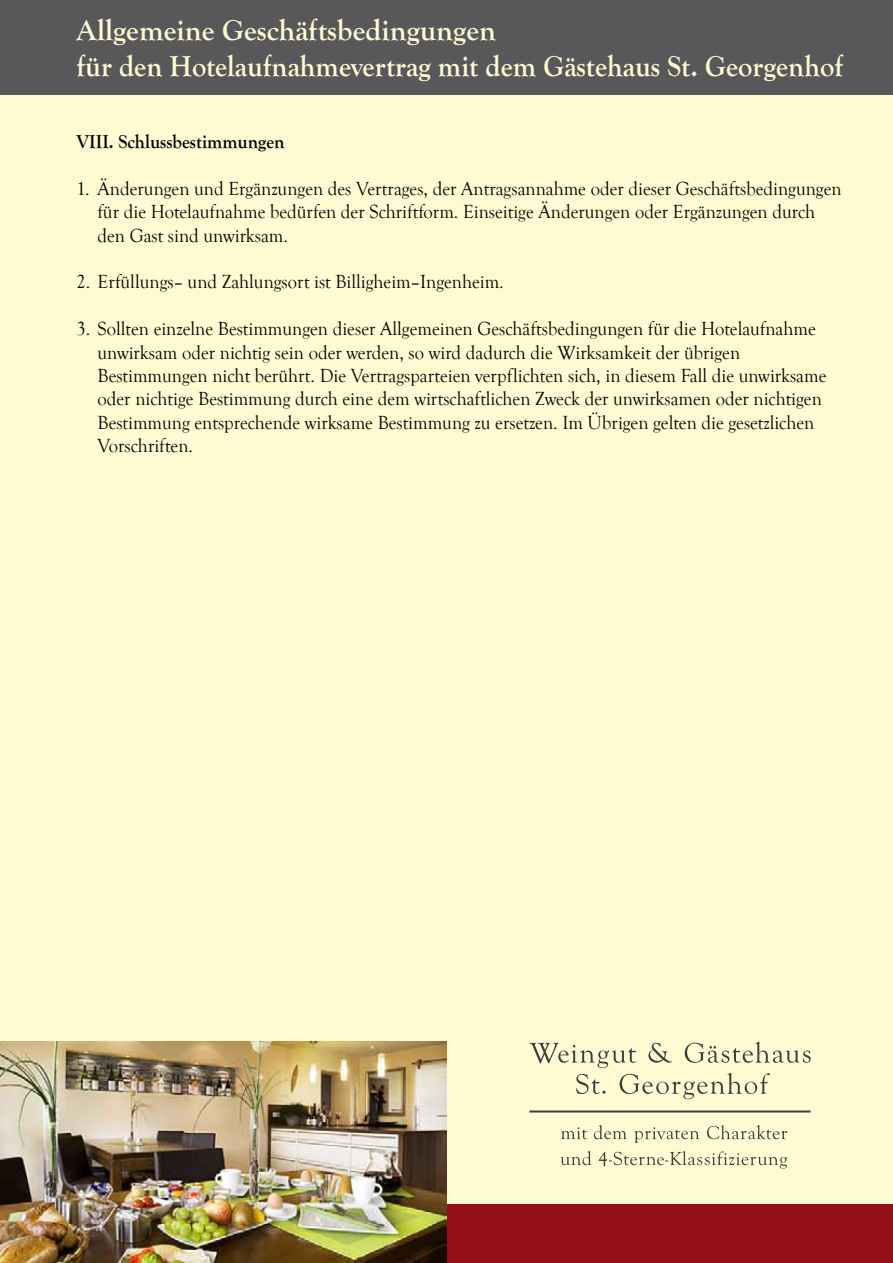
<style>
.page{position:relative;width:893px;height:1263px;background:#fffad1}
.page>*{position:absolute;margin:0;border:0;box-sizing:border-box;transform-origin:0 0}
.t1{font:700 30px/36px "Goudy Old Style T";color:#fffad1}
.t2{font:19.5px/23.4px "Goudy Old Style T";color:#000;scale:.95 1}
.t3{font:700 19.5px "Goudy Old Style T";color:#000;scale:.95 1}
</style>
<div class="page">
<div style="left:0;top:1204px;width:893px;height:59px;background:#940e15"></div>
<div style="left:0;top:0;width:893px;height:94px;background:#58585a"></div>
<img style="left:0;top:1041px;width:446px;height:222px">
<hr style="left:529px;top:1110px;width:281px;height:2px;background:#3e3d40">
<svg style="left:561px;top:1151px;width:226px;height:18px"></svg>
<svg style="left:561px;top:1125px;width:226px;height:18px"></svg>
<svg style="left:530px;top:1041px;width:281px;height:58px"></svg>
<h1 class="t1" style="left:77px;top:12px;width:768px">Allgemeine Geschäftsbedingungen<br>für den Hotelaufnahmevertrag mit dem Gästehaus St. Georgenhof</h1>
<p class="t3" style="left:77px;top:131px;width:221px">VIII. Schlussbestimmungen</p>
<p class="t2" style="left:98px;top:177px;width:785px;text-indent:-21px">1. Änderungen und Ergänzungen des Vertrages, der Antragsannahme oder dieser Geschäftsbedingungen für die Hotelaufnahme bedürfen der Schriftform. Einseitige Änderungen oder Ergänzungen durch den Gast sind unwirksam.</p>
<p class="t2" style="left:77px;top:271px;width:451px">2. Erfüllungs– und Zahlungsort ist Billigheim–Ingenheim.</p>
<p class="t2" style="left:98px;top:318px;width:769px;text-indent:-21px">3. Sollten einzelne Bestimmungen dieser Allgemeinen Geschäftsbedingungen für die Hotelaufnahme unwirksam oder nichtig sein oder werden, so wird dadurch die Wirksamkeit der übrigen Bestimmungen nicht berührt. Die Vertragsparteien verpflichten sich, in diesem Fall die unwirksame oder nichtige Bestimmung durch eine dem wirtschaftlichen Zweck der unwirksamen oder nichtigen Bestimmung entsprechende wirksame Bestimmung zu ersetzen. Im Übrigen gelten die gesetzlichen Vorschriften.</p>
</div>
